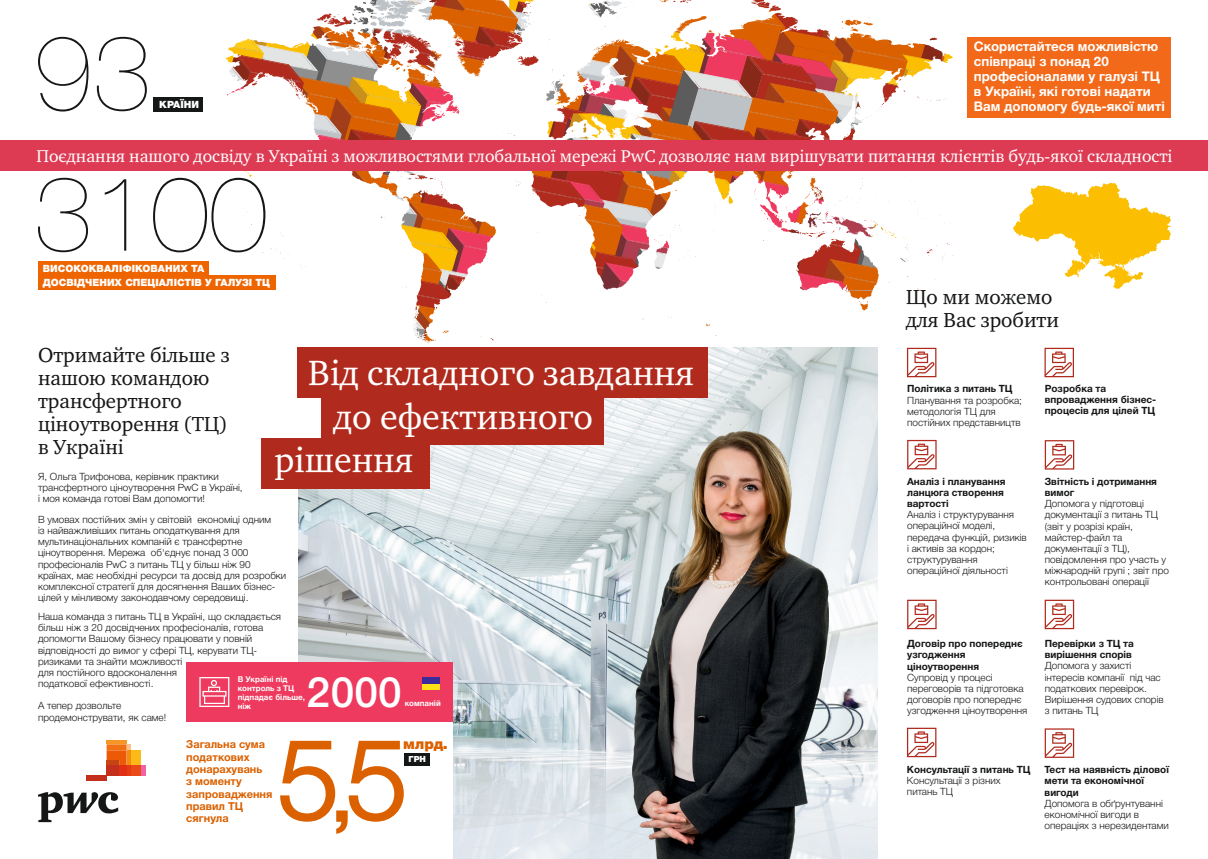
<style>
.page{position:relative;width:1208px;height:859px;background:#fff}
.page>*{position:absolute;margin:0;border:0;box-sizing:border-box;transform-origin:0 0}
.t1{font:200 105px "Helvetica Neue Cyr";color:#151616}
.t2{font:500 42.4px "Helvetica Neue Cyr";color:#fff}
.t3{font:38.1px "ITC Charter Pro";color:#fff}
.t4{font:22px/22.9px "ITC Charter Pro";color:#151616}
.t5{font:18.5px "ITC Charter Pro";color:#fff}
.t6{font:900 14.7px "Helvetica Neue Cyr";color:#db6100}
.t7{font:700 13.3px/14.9px "Helvetica Neue Cyr";color:#fff}
.t8{font:700 11px/12.3px "Helvetica Neue Cyr";color:#db6100}
.t9{font:300 10px/11.2px "Helvetica Neue Cyr";color:#151616}
.t10{font:700 10px/11.2px "Helvetica Neue Cyr";color:#151616}
.t11{font:900 10px "Helvetica Neue Cyr";color:#fff}
.t12{font:900 8.5px "Helvetica Neue Cyr";color:#fff}
.t13{font:700 8px/8.9px "Helvetica Neue Cyr";color:#fff}
</style>
<div class="page">
<img style="left:298px;top:377px;width:579px;height:482px">
<div style="left:154px;top:97px;width:49px;height:14px;background:#151616"></div>
<div style="left:0;top:671px;width:452px;height:188px;background:#fff"></div>
<svg style="left:907px;top:440px;width:29px;height:29px"></svg>
<svg style="left:1044px;top:440px;width:30px;height:30px"></svg>
<div style="left:162px;top:337px;width:219px;height:152px;background:#fff"></div>
<div style="left:321px;top:395px;width:283px;height:50px;background:#b02b1d"></div>
<div style="left:297px;top:348px;width:411px;height:50px;background:#b02b1d"></div>
<svg style="left:1013px;top:183px;width:158px;height:106px"></svg>
<div style="left:38px;top:261px;width:171px;height:15px;background:#ee6500"></div>
<img style="left:632px;top:432px;width:196px;height:427px">
<div style="left:967px;top:37px;width:204px;height:80px;background:#f16919"></div>
<div style="left:0;top:140px;width:1208px;height:31px;background:#dd3b53"></div>
<div style="left:186px;top:662px;width:266px;height:60px;background:#ee3a5e"></div>
<svg style="left:199px;top:677px;width:30px;height:30px"></svg>
<svg style="left:38px;top:792px;width:80px;height:30px"></svg>
<div style="left:141px;top:765px;width:5px;height:10px;background:#ef62a3"></div>
<hr style="left:107px;top:740px;width:20px;height:4px;background:#f79624">
<div style="left:131px;top:750px;width:10px;height:15px;background:#fcba19"></div>
<div style="left:131px;top:765px;width:10px;height:10px;background:#ea4a18"></div>
<hr style="left:127px;top:765px;width:4px;height:10px;background:#e53b13">
<svg style="left:107px;top:744px;width:24px;height:21px"></svg>
<div style="left:119px;top:765px;width:8px;height:10px;background:#e12f13"></div>
<div style="left:107px;top:760px;width:12px;height:5px;background:#c64313"></div>
<div style="left:107px;top:765px;width:12px;height:10px;background:#c32f1a"></div>
<div style="left:87px;top:775px;width:20px;height:5px;background:#c32f1a"></div>
<svg style="left:907px;top:728px;width:29px;height:29px"></svg>
<svg style="left:1044px;top:728px;width:30px;height:30px"></svg>
<svg style="left:225px;top:0;width:729px;height:377px"></svg>
<svg style="left:1044px;top:348px;width:30px;height:29px"></svg>
<svg style="left:1044px;top:600px;width:30px;height:29px"></svg>
<svg style="left:907px;top:600px;width:29px;height:29px"></svg>
<div style="left:404px;top:753px;width:26px;height:12px;background:#151616"></div>
<div style="left:422px;top:677px;width:17px;height:13px;background:#fbe116"></div>
<div style="left:422px;top:677px;width:17px;height:7px;background:#3c2b99"></div>
<div style="left:38px;top:275px;width:238px;height:15px;background:#ee6500"></div>
<svg style="left:280px;top:740px;width:125px;height:94px"></svg>
<div style="left:261px;top:438px;width:168px;height:51px;background:#b02b1d"></div>
<h1 class="t1" style="left:34px;top:35px;width:118px">93</h1>
<h3 class="t7" style="left:973px;top:41px;width:193px">Скористайтеся можливістю співпраці з понад 20 професіоналами у галузі ТЦ в Україні, які готові надати<br>Вам допомогу будь-якої миті</h3>
<h3 class="t5" style="left:36px;top:149px;width:1137px">Поєднання нашого досвіду в Україні з можливостями глобальної мережі PwC дозволяє нам вирішувати питання клієнтів будь-якої складності</h3>
<p class="t11" style="left:159px;top:101px;width:41px">КРАЇНИ</p>
<h1 class="t1" style="left:34px;top:176px;width:235px">3100</h1>
<p class="t11" style="left:43px;top:265px;width:163px">ВИСОКОКВАЛІФІКОВАНИХ ТА</p>
<p class="t11" style="left:43px;top:279px;width:229px">ДОСВІДЧЕНИХ СПЕЦІАЛІСТІВ У ГАЛУЗІ ТЦ</p>
<h3 class="t4" style="left:38px;top:345px;width:193px">Отримайте більше з нашою командою трансфертного ціноутворення (ТЦ) в Україні</h3>
<p class="t9" style="left:38px;top:472px;width:206px">Я, Ольга Трифонова, керівник практики трансфертного ціноутворення PwC в Україні, і моя команда готові Вам допомогти!</p>
<h3 class="t3" style="left:308px;top:359px;width:387px">Від складного завдання</h3>
<h3 class="t3" style="left:333px;top:402px;width:261px">до ефективного</h3>
<h3 class="t3" style="left:274px;top:446px;width:140px">рішення</h3>
<p class="t9" style="left:38px;top:515px;width:250px">В умовах постійних змін у світовій економіці одним<br>із найважливіших питань оподаткування для мультинаціональних компаній є трансфертне ціноутворення. Мережа об'єднує понад 3 000 професіоналів PwC з питань ТЦ у більш ніж 90 країнах, має необхідні ресурси та досвід для розробки комплексної стратегії для досягнення Ваших бізнес&shy;цілей у мінливому законодавчому середовищі.</p>
<p class="t9" style="left:38px;top:612px;width:244px">Наша команда з питань ТЦ в Україні, що складається більш ніж з 20 досвідчених професіоналів, готова допомогти Вашому бізнесу працювати у повній відповідності до вимог у сфері ТЦ, керувати ТЦ&shy;ризиками та знайти можливості<br>для постійного вдосконалення<br>податкової ефективності.</p>
<p class="t9" style="left:38px;top:701px;width:130px">А тепер дозвольте продемонструвати, як саме!</p>
<p class="t13" style="left:238px;top:675px;width:69px">В Україні під контроль з ТЦ підпадає більше, ніж</p>
<h2 class="t2" style="left:307px;top:676px;width:96px">2000</h2>
<p class="t13" style="left:405px;top:700px;width:37px">компаній</p>
<p class="t8" style="left:186px;top:739px;width:88px">Загальна сума податкових донарахувань<br>з моменту запровадження правил ТЦ сягнула</p>
<h3 class="t6" style="left:403px;top:738px;width:46px">млрд.</h3>
<p class="t12" style="left:408px;top:756px;width:19px">ГРН</p>
<h3 class="t4" style="left:906px;top:287px;width:154px">Що ми можемо для Вас зробити</h3>
<p class="t10" style="left:907px;top:384px;width:107px">Політика з питань ТЦ</p>
<p class="t9" style="left:907px;top:395px;width:116px">Планування та розробка; методологія ТЦ для постійних представництв</p>
<p class="t10" style="left:1044px;top:384px;width:113px">Розробка та впровадження бізнес&shy;процесів для цілей ТЦ</p>
<p class="t10" style="left:907px;top:476px;width:100px">Аналіз і планування ланцюга створення вартості</p>
<p class="t9" style="left:907px;top:510px;width:121px">Аналіз і структурування операційної моделі, передача функцій, ризиків і активів за кордон; структурування операційної діяльності</p>
<p class="t10" style="left:1044px;top:477px;width:114px">Звітність і дотримання вимог</p>
<p class="t9" style="left:1044px;top:499px;width:126px">Допомога у підготовці документації з питань ТЦ (звіт у розрізі країн, майстер-файл та документації з ТЦ), повідомлення про участь у міжнародній групі ; звіт про контрольовані операції</p>
<p class="t10" style="left:907px;top:639px;width:117px">Договір про попереднє узгодження ціноутворення</p>
<p class="t9" style="left:907px;top:672px;width:122px">Супровід у процесі переговорів та підготовка договорів про попереднє узгодження ціноутворення</p>
<p class="t10" style="left:1044px;top:639px;width:91px">Перевірки з ТЦ та вирішення спорів</p>
<p class="t9" style="left:1044px;top:661px;width:120px">Допомога у захисті інтересів компанії під час податкових перевірок.<br>Вирішення судових спорів з питань ТЦ</p>
<p class="t10" style="left:907px;top:764px;width:125px">Консультації з питань ТЦ</p>
<p class="t9" style="left:907px;top:775px;width:95px">Консультації з різних питань ТЦ</p>
<p class="t10" style="left:1044px;top:765px;width:126px">Тест на наявність ділової мети та економічної вигоди</p>
<p class="t9" style="left:1044px;top:798px;width:126px">Допомога в обґрунтуванні економічної вигоди в операціях з нерезидентами</p>
</div>
